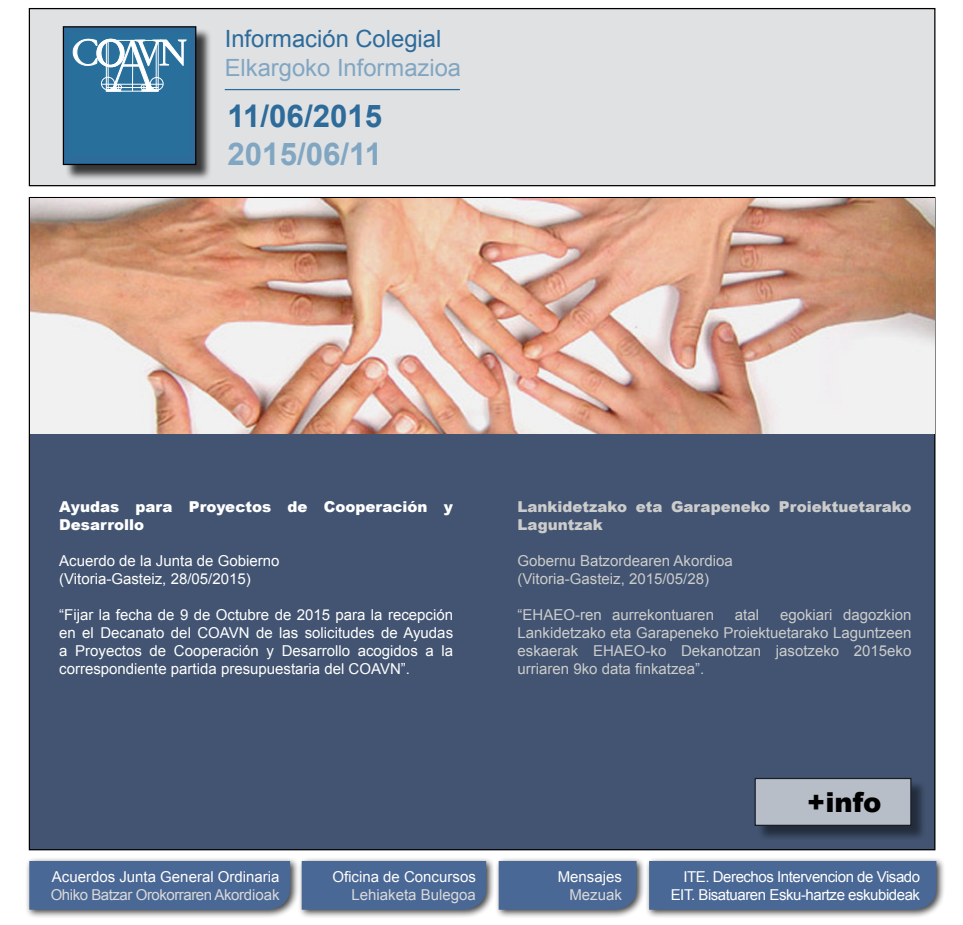
<style>
.page{position:relative;width:963px;height:925px;background:#fff}
.page>*{position:absolute;margin:0;border:0;box-sizing:border-box;transform-origin:0 0}
.t1{font:700 31.25px "Arial";color:#2d6b9a}
.t2{font:700 31.25px "Arial";color:#81a6c2}
.t3{font:900 27.5px "Arial";color:#000}
.t4{font:23.75px "Arial";color:#81a6c2}
.t5{font:23.75px "Arial";color:#2d6b9a}
.t6{font:15px/18px "Arial";color:#fff;text-align:justify}
.t7{font:15px/18px "Arial";color:#ccc;text-align:justify}
.t8{font:15px "Arial";letter-spacing:-.03em;color:#fff}
.t9{font:15px "Arial";color:#fffdfd}
.t10{font:15px "Arial";letter-spacing:-.015em;color:#d9d9d9}
.t11{font:900 15px/18px "Arial";color:#ccc}
.t12{font:900 15px/18px "Arial";color:#fff}
</style>
<div class="page">
<div style="left:29px;top:9px;width:905px;height:177px;background:#e0e1e3"></div>
<div style="left:29px;top:8px;width:906px;height:178px;border:1px solid #000"></div>
<div style="left:65px;top:28px;width:147px;height:153px;background:#000;opacity:.75"></div>
<div style="left:63px;top:27px;width:133px;height:137px;background:#2d6b9a"></div>
<div style="left:70px;top:33px;width:119px;height:122px;background:#286f9c"></div>
<svg style="left:73px;top:38px;width:113px;height:53px"></svg>
<hr style="left:106px;top:91px;width:52px;height:1px;background:#fff">
<hr style="left:102px;top:84px;width:61px;height:1px;background:#fff">
<hr style="left:156px;top:41px;width:1px;height:50px;background:#fff">
<hr style="left:108px;top:41px;width:1px;height:50px;background:#fff">
<div style="left:63px;top:26px;width:133px;height:139px;border:1px solid #000"></div>
<hr style="left:225px;top:89px;width:235px;height:1px;background:#2d6b9a">
<div style="left:25px;top:857px;width:274px;height:62px;background:#000;opacity:.75"></div>
<div style="left:29px;top:861px;width:261px;height:49px;background:#4a6895"></div>
<div style="left:297px;top:857px;width:198px;height:62px;background:#000;opacity:.75"></div>
<div style="left:302px;top:861px;width:184px;height:49px;background:#4a6895"></div>
<div style="left:494px;top:857px;width:152px;height:62px;background:#000;opacity:.75"></div>
<div style="left:498px;top:861px;width:138px;height:49px;background:#4a6895"></div>
<div style="left:644px;top:857px;width:301px;height:62px;background:#000;opacity:.75"></div>
<div style="left:649px;top:861px;width:287px;height:49px;background:#4a6895"></div>
<div style="left:29px;top:198px;width:905px;height:652px;background:#425471"></div>
<div style="left:756px;top:780px;width:171px;height:61px;background:#000;opacity:.75"></div>
<div style="left:755px;top:778px;width:155px;height:47px;background:#b8bec8"></div>
<div style="left:754px;top:778px;width:157px;height:48px;border:1px solid #000"></div>
<img style="left:30px;top:198px;width:904px;height:235px">
<p class="t5" style="left:225px;top:24px;width:218px">Información Colegial</p>
<p class="t4" style="left:225px;top:52px;width:238px">Elkargoko Informazioa</p>
<p class="t1" style="left:227px;top:95px;width:156px">11/06/2015</p>
<p class="t2" style="left:227px;top:133px;width:156px">2015/06/11</p>
<p class="t12" style="left:59px;top:498px;width:395px">Ayudas para Proyectos de Cooperación y<br>Desarrollo</p>
<p class="t6" style="left:59px;top:552px;width:222px">Acuerdo de la Junta de Gobierno</p>
<p class="t6" style="left:59px;top:570px;width:193px">(Vitoria-Gasteiz, 28/05/2015)</p>
<p class="t6" style="left:59px;top:606px;width:395px">“Fijar la fecha de 9 de Octubre de 2015 para la recepción en el Decanato del COAVN de las solicitudes de Ayudas a Proyectos de Cooperación y Desarrollo acogidos a la correspondiente partida presupuestaria del COAVN”.</p>
<p class="t11" style="left:517px;top:498px;width:395px">Lankidetzako eta Garapeneko Proiektuetarako<br>Laguntzak</p>
<p class="t7" style="left:517px;top:552px;width:217px">Gobernu Batzordearen Akordioa</p>
<p class="t7" style="left:517px;top:570px;width:193px">(Vitoria-Gasteiz, 2015/05/28)</p>
<p class="t7" style="left:517px;top:606px;width:198px">“EHAEO-ren aurrekontuaren</p>
<p class="t7" style="left:735px;top:606px;width:26px">atal</p>
<p class="t7" style="left:517px;top:606px;width:395px;text-indent:262px">egokiari dagozkion Lankidetzako eta Garapeneko Proiektuetarako Laguntzeen eskaerak EHAEO-ko Dekanotzan jasotzeko 2015eko urriaren 9ko data finkatzea”.</p>
<p class="t9" style="left:52px;top:867px;width:229px">Acuerdos Junta General Ordinaria</p>
<p class="t10" style="left:51px;top:885px;width:230px">Ohiko Batzar Orokorraren Akordioak</p>
<p class="t9" style="left:332px;top:867px;width:145px">Oficina de Concursos</p>
<p class="t10" style="left:351px;top:885px;width:126px">Lehiaketa Bulegoa</p>
<p class="t9" style="left:557px;top:867px;width:66px">Mensajes</p>
<p class="t10" style="left:569px;top:885px;width:54px">Mezuak</p>
<p class="t3" style="left:807px;top:782px;width:76px">+info</p>
<p class="t8" style="left:683px;top:867px;width:238px">ITE. Derechos Intervencion de Visado</p>
<p class="t8" style="left:670px;top:885px;width:251px">EIT. Bisatuaren Esku-hartze eskubideak</p>
</div>
